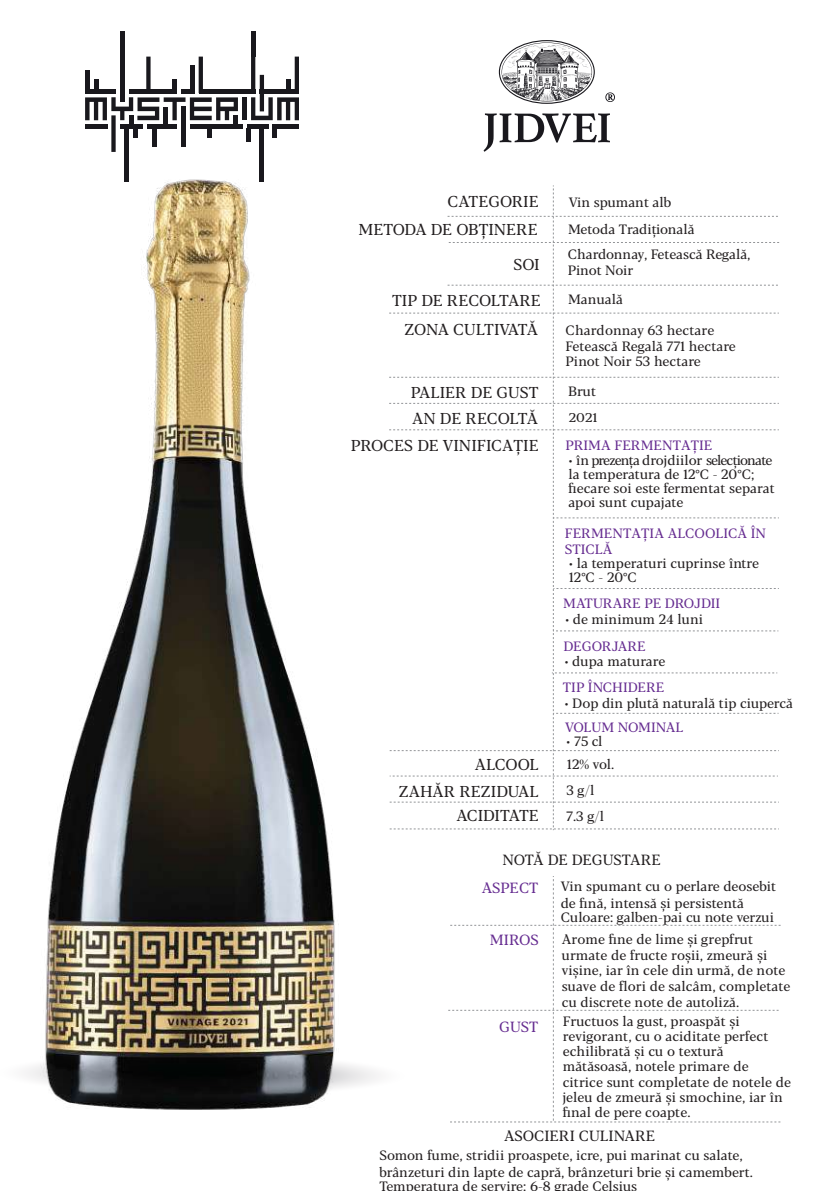
<style>
.page{position:relative;width:840px;height:1191px;background:#fff}
.page>*{position:absolute;margin:0;border:0;box-sizing:border-box;transform-origin:0 0}
.t1{font:15.8px/26.8px "Blacker Text";color:#231f20;text-align:right}
.t2{font:15.8px "Blacker Text";letter-spacing:-.03em;color:#231f20}
.t3{font:14.8px "Blacker Text";color:#231f20}
.t4{font:14.8px "Blacker Text";color:#662d91}
.t5{font:13.4px/15.2px "Blacker Text";color:#231f20}
.t6{font:13.4px/16px "Blacker Text";color:#662d91}
.t7{font:12.6px "Blacker Text";color:#231f20;scale:1.07 1}
.s1{font-family:"Myriad Pro"}
</style>
<div class="page">
<img style="left:45px;top:179px;width:290px;height:931px">
<svg style="left:448px;top:876px;width:332px;height:246px"></svg>
<svg style="left:483px;top:40px;width:131px;height:112px"></svg>
<hr style="left:242px;top:97px;width:4px;height:23px;background:#19181d">
<hr style="left:199px;top:89px;width:56px;height:4px;background:#19181d">
<hr style="left:190px;top:125px;width:52px;height:4px;background:#19181d">
<hr style="left:246px;top:125px;width:22px;height:4px;background:#19181d">
<hr style="left:272px;top:125px;width:27px;height:4px;background:#19181d">
<hr style="left:251px;top:32px;width:4px;height:25px;background:#19181d">
<div style="left:259px;top:125px;width:5px;height:22px;background:#19181d"></div>
<div style="left:124px;top:147px;width:5px;height:34px;background:#19181d"></div>
<div style="left:259px;top:147px;width:5px;height:34px;background:#19181d"></div>
<div style="left:246px;top:129px;width:5px;height:13px;background:#19181d"></div>
<div style="left:272px;top:125px;width:5px;height:13px;background:#19181d"></div>
<svg style="left:85px;top:57px;width:153px;height:95px"></svg>
<hr style="left:120px;top:32px;width:4px;height:25px;background:#19181d">
<svg style="left:251px;top:57px;width:48px;height:63px"></svg>
<svg style="left:25px;top:1049px;width:354px;height:49px"></svg>
<svg style="left:389px;top:185px;width:390px;height:645px"></svg>
<p class="t1" style="left:447px;top:188px;width:93px">CATEGORIE</p>
<p class="t5" style="left:568px;top:195px;width:104px">Vin spumant alb</p>
<p class="t1" style="left:358px;top:216px;width:181px">METODA DE OBȚINERE</p>
<p class="t5" style="left:568px;top:222px;width:128px">Metoda Tradițională</p>
<p class="t1" style="left:513px;top:251px;width:28px">SOI</p>
<p class="t5" style="left:567px;top:247px;width:184px;line-height:15.8px">Chardonnay, Fetească Regală,<br>Pinot Noir</p>
<p class="t1" style="left:392px;top:287px;width:150px">TIP DE RECOLTARE</p>
<p class="t2" style="left:404px;top:319px;width:135px">ZONA CULTIVATĂ</p>
<p class="t5" style="left:567px;top:292px;width:56px">Manuală</p>
<p class="t5" style="left:565px;top:322px;width:172px;line-height:15.8px">Chardonnay 63 hectare<br>Fetească Regală 771 hectare<br>Pinot Noir 53 hectare</p>
<p class="t5" style="left:568px;top:384px;width:30px">Brut</p>
<p class="t1" style="left:410px;top:379px;width:129px;text-align:left">PALIER DE GUST<br>AN DE RECOLTĂ</p>
<p class="t7" style="left:568px;top:409px;width:28px">2021</p>
<p class="t5" style="left:568px;top:454px;width:208px;line-height:14px">• în prezența drojdiilor selecționate la temperatura de 12<span class="s1">°</span>C - 20<span class="s1">°</span>C; fiecare soi este fermentat separat apoi sunt cupajate</p>
<p class="t1" style="left:350px;top:432px;width:189px">PROCES DE VINIFICAȚIE</p>
<p class="t6" style="left:565px;top:438px;width:148px">PRIMA FERMENTAȚIE</p>
<p class="t6" style="left:564px;top:526px;width:203px">FERMENTAȚIA ALCOOLICĂ ÎN<br>STICLĂ</p>
<p class="t5" style="left:568px;top:557px;width:191px;line-height:14px">• la temperaturi cuprinse între<br>12<span class="s1">°</span>C - 20<span class="s1">°</span>C</p>
<p class="t6" style="left:563px;top:595px;width:158px">MATURARE PE DROJDII</p>
<p class="t5" style="left:564px;top:612px;width:140px">• de minimum 24 luni</p>
<p class="t6" style="left:563px;top:638px;width:84px">DEGORJARE</p>
<p class="t5" style="left:564px;top:654px;width:102px">• dupa maturare</p>
<p class="t6" style="left:562px;top:680px;width:103px">TIP ÎNCHIDERE</p>
<p class="t5" style="left:564px;top:696px;width:230px">• Dop din plută naturală tip ciupercă</p>
<p class="t1" style="left:398px;top:752px;width:141px">ALCOOL<br>ZAHĂR REZIDUAL</p>
<p class="t1" style="left:456px;top:802px;width:84px">ACIDITATE</p>
<p class="t6" style="left:565px;top:719px;width:120px">VOLUM NOMINAL</p>
<p class="t5" style="left:566px;top:734px;width:38px">• 75 cl</p>
<p class="t5" style="left:566px;top:757px;width:49px">12% vol.</p>
<p class="t5" style="left:566px;top:783px;width:29px">3 g/l</p>
<p class="t5" style="left:566px;top:809px;width:39px">7.3 g/l</p>
<p class="t3" style="left:502px;top:851px;width:159px">NOTĂ DE DEGUSTARE</p>
<p class="t4" style="left:481px;top:878px;width:58px">ASPECT</p>
<p class="t5" style="left:560px;top:879px;width:217px;line-height:16.2px">Vin spumant cu o perlare deosebit de fină, intensă și persistentă</p>
<p class="t5" style="left:560px;top:909px;width:215px">Culoare: galben-pai cu note verzui</p>
<p class="t4" style="left:489px;top:930px;width:50px">MIROS</p>
<p class="t5" style="left:561px;top:932px;width:230px">Arome fine de lime și grepfrut urmate de fructe roșii, zmeură și vișine, iar în cele din urmă, de note suave de flori de salcâm, completate cu discrete note de autoliză.</p>
<p class="t5" style="left:562px;top:1014px;width:230px">Fructuos la gust, proaspăt și revigorant, cu o aciditate perfect echilibrată și cu o textură mătăsoasă, notele primare de citrice sunt completate de notele de jeleu de zmeură și smochine, iar în final de pere coapte.</p>
<p class="t4" style="left:499px;top:1017px;width:41px">GUST</p>
<p class="t3" style="left:503px;top:1127px;width:153px">ASOCIERI CULINARE</p>
<p class="t5" style="left:379px;top:1148px;width:375px;line-height:16.2px">Somon fume, stridii proaspete, icre, pui marinat cu salate, brânzeturi din lapte de capră, brânzeturi brie și camembert.</p>
<p class="t5" style="left:379px;top:1178px;width:259px">Temperatura de servire: 6-8 grade Celsius</p>
</div>
